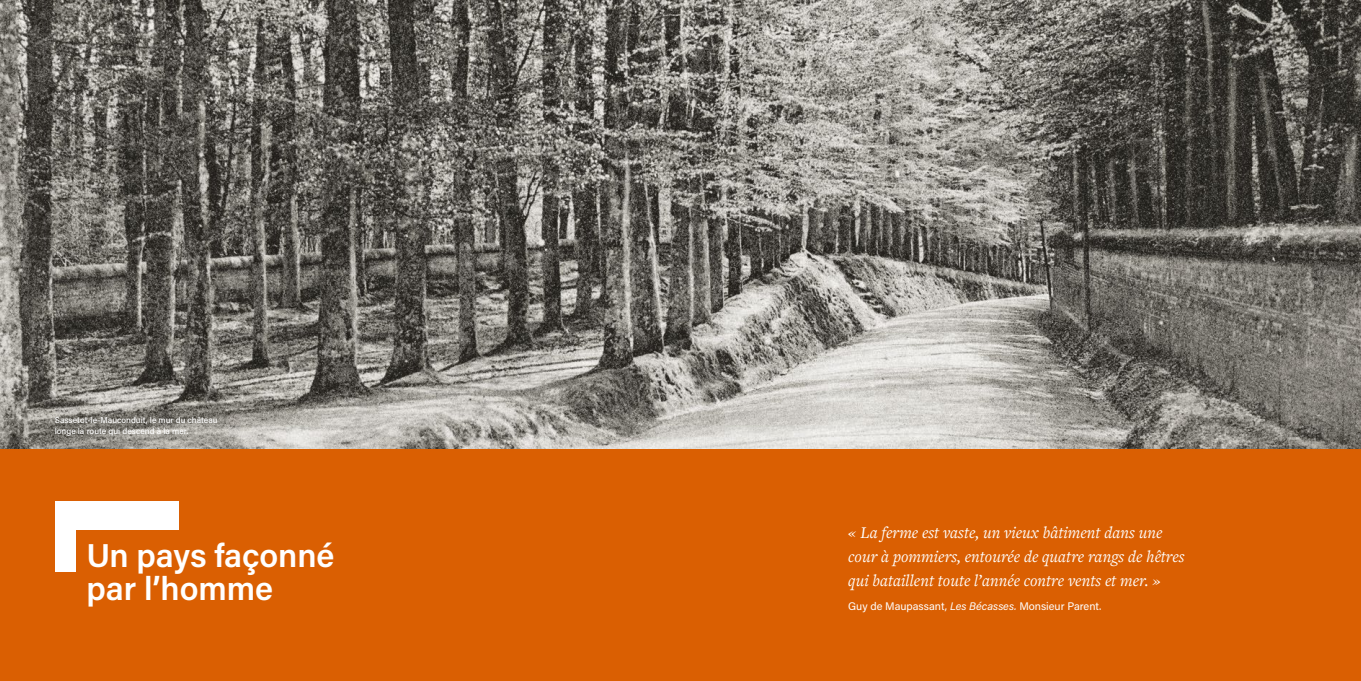
<style>
.page{position:relative;width:1361px;height:681px;background:#fff}
.page>*{position:absolute;margin:0;border:0;box-sizing:border-box;transform-origin:0 0}
.t1{font:600 33px/33px "Acumin Pro";letter-spacing:-.005em;color:#fff}
.t2{font:italic 17px/24px "Freight Text Pro";color:#fff}
.t3{font:11px "Acumin Pro";color:#fff}
.t4{font:500 8.5px/10.2px "Acumin Pro";color:#fff}
.s1{font-style:italic}
</style>
<div class="page">
<div style="left:0;top:446px;width:1361px;height:234px;background:#da5f02"></div>
<img style="left:0;top:0;width:1361px;height:448px">
<div style="left:55px;top:506px;width:21px;height:65px;background:#fff"></div>
<div style="left:55px;top:500px;width:124px;height:29px;background:#fff"></div>
<p class="t4" style="left:55px;top:415px;width:164px">Sassetot-le-Mauconduit, le mur du château longe la route qui descend à la mer.</p>
<h1 class="t1" style="left:86px;top:537px;width:249px">Un pays façonné par l’homme</h1>
<p class="t2" style="left:848px;top:519px;width:338px">« La ferme est vaste, un vieux bâtiment dans une cour à pommiers, entourée de quatre rangs de hêtres qui bataillent toute l’année contre vents et mer. »</p>
<p class="t3" style="left:848px;top:598px;width:255px">Guy de Maupassant, <span class="s1">Les Bécasses.</span> Monsieur Parent.</p>
</div>
